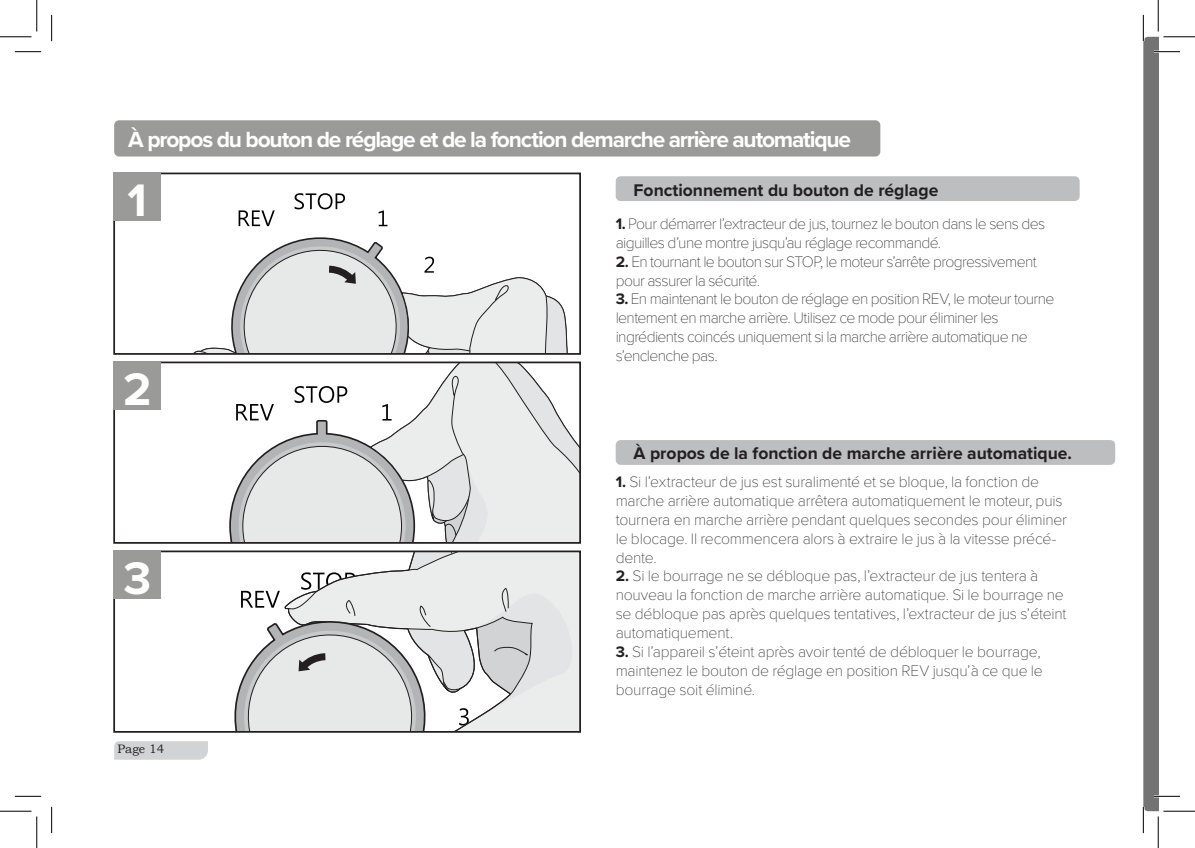
<style>
.page{position:relative;width:1195px;height:848px;background:#fff}
.page>*{position:absolute;margin:0;border:0;box-sizing:border-box;transform-origin:0 0}
.t1{font:700 47.25px "Proxima Nova";color:#fff}
.t2{font:700 22.75px "Proxima Nova";letter-spacing:-.055em;color:#fff}
.t3{font:700 17.5px "Proxima Nova";color:#231f20}
.t4{font:100 15.75px/18.9px "Proxima Nova T";letter-spacing:-.015em;color:#231f20}
.t5{font:100 15.75px "Proxima Nova T";letter-spacing:-.04em;color:#231f20}
.t6{font:100 15.75px "Proxima Nova T";letter-spacing:-.035em;color:#231f20}
.t7{font:12.25px "Bookman Old Style";color:#231f20}
.s1{font-family:"Proxima Nova";font-weight:700}
</style>
<div class="page">
<div style="left:114px;top:741px;width:94px;height:18px;background:#d1d3d4"></div>
<div style="left:114px;top:120px;width:766px;height:36px;background:#9a9a99;border-radius:5px"></div>
<div style="left:615px;top:176px;width:464px;height:25px;background:#bcbec0;border-radius:5px"></div>
<div style="left:615px;top:440px;width:500px;height:25px;background:#bcbec0;border-radius:5px"></div>
<div style="left:113px;top:172px;width:468px;height:183px;border:2px solid #231f20"></div>
<div style="left:113px;top:550px;width:468px;height:182px;border:2px solid #231f20"></div>
<svg style="left:233px;top:364px;width:345px;height:176px"></svg>
<div style="left:113px;top:361px;width:468px;height:182px;border:2px solid #231f20"></div>
<svg style="left:186px;top:193px;width:394px;height:161px"></svg>
<svg style="left:223px;top:551px;width:357px;height:180px"></svg>
<div style="left:113px;top:172px;width:48px;height:49px;background:#9a9a99"></div>
<div style="left:113px;top:361px;width:48px;height:49px;background:#9a9a99"></div>
<div style="left:113px;top:550px;width:48px;height:49px;background:#9a9a99"></div>
<svg style="left:15px;top:51px;width:26px;height:1px"></svg>
<svg style="left:15px;top:795px;width:26px;height:1px"></svg>
<svg style="left:51px;top:15px;width:1px;height:26px"></svg>
<svg style="left:51px;top:806px;width:1px;height:26px"></svg>
<svg style="left:1143px;top:15px;width:37px;height:817px"></svg>
<hr style="left:1163px;top:36px;width:32px;height:2px;background:#fff">
<hr style="left:1163px;top:810px;width:32px;height:2px;background:#fff">
<hr style="left:1157px;top:0;width:2px;height:32px;background:#fff">
<hr style="left:1157px;top:816px;width:2px;height:31px;background:#fff">
<hr style="left:0;top:36px;width:32px;height:1px;background:#000">
<hr style="left:1163px;top:36px;width:32px;height:1px;background:#000">
<hr style="left:0;top:810px;width:32px;height:1px;background:#000">
<hr style="left:1163px;top:810px;width:32px;height:1px;background:#000">
<hr style="left:36px;top:0;width:1px;height:32px;background:#000">
<hr style="left:36px;top:816px;width:1px;height:31px;background:#000">
<hr style="left:1158px;top:0;width:1px;height:32px;background:#000">
<hr style="left:1158px;top:816px;width:1px;height:31px;background:#000">
<p class="t2" style="left:128px;top:123px;width:724px">À propos du bouton de réglage et de la fonction demarche arrière automatique</p>
<p class="t3" style="left:633px;top:177px;width:306px">Fonctionnement du bouton de réglage</p>
<p class="t1" style="left:127px;top:165px;width:21px">1</p>
<p class="t1" style="left:123px;top:353px;width:30px">2</p>
<p class="t1" style="left:123px;top:542px;width:29px">3</p>
<p class="t7" style="left:118px;top:741px;width:48px">Page 14</p>
<p class="t5" style="left:615px;top:212px;width:431px"><span class="s1">1.</span> Pour démarrer l’extracteur de jus, tournez le bouton dans le sens des</p>
<p class="t5" style="left:615px;top:231px;width:327px">aiguilles d’une montre jusqu’au réglage recommandé.</p>
<p class="t5" style="left:615px;top:249px;width:423px"><span class="s1">2.</span> En tournant le bouton sur STOP, le moteur s’arrête progressivement</p>
<p class="t6" style="left:615px;top:268px;width:146px">pour assurer la sécurité.</p>
<p class="t5" style="left:615px;top:287px;width:440px"><span class="s1">3.</span> En maintenant le bouton de réglage en position REV, le moteur tourne</p>
<p class="t5" style="left:615px;top:306px;width:384px">lentement en marche arrière. Utilisez ce mode pour éliminer les</p>
<p class="t5" style="left:615px;top:325px;width:414px">ingrédients coincés uniquement si la marche arrière automatique ne</p>
<p class="t5" style="left:615px;top:344px;width:103px">s’enclenche pas.</p>
<p class="t3" style="left:633px;top:440px;width:440px">À propos de la fonction de marche arrière automatique.</p>
<p class="t4" style="left:615px;top:471px;width:453px"><span class="s1">1.</span> Si l’extracteur de jus est suralimenté et se bloque, la fonction de marche arrière automatique arrêtera automatiquement le moteur, puis tournera en marche arrière pendant quelques secondes pour éliminer le blocage. Il recommencera alors à extraire le jus à la vitesse précé&shy;dente.</p>
<p class="t4" style="left:615px;top:565px;width:452px"><span class="s1">2.</span> Si le bourrage ne se débloque pas, l’extracteur de jus tentera à nouveau la fonction de marche arrière automatique. Si le bourrage ne se débloque pas après quelques tentatives, l’extracteur de jus s’éteint automatiquement.</p>
<p class="t4" style="left:615px;top:641px;width:426px"><span class="s1">3.</span> Si l’appareil s’éteint après avoir tenté de débloquer le bourrage,</p>
<p class="t4" style="left:615px;top:660px;width:429px">maintenez le bouton de réglage en position REV jusqu’à ce que le bourrage soit éliminé.</p>
</div>
